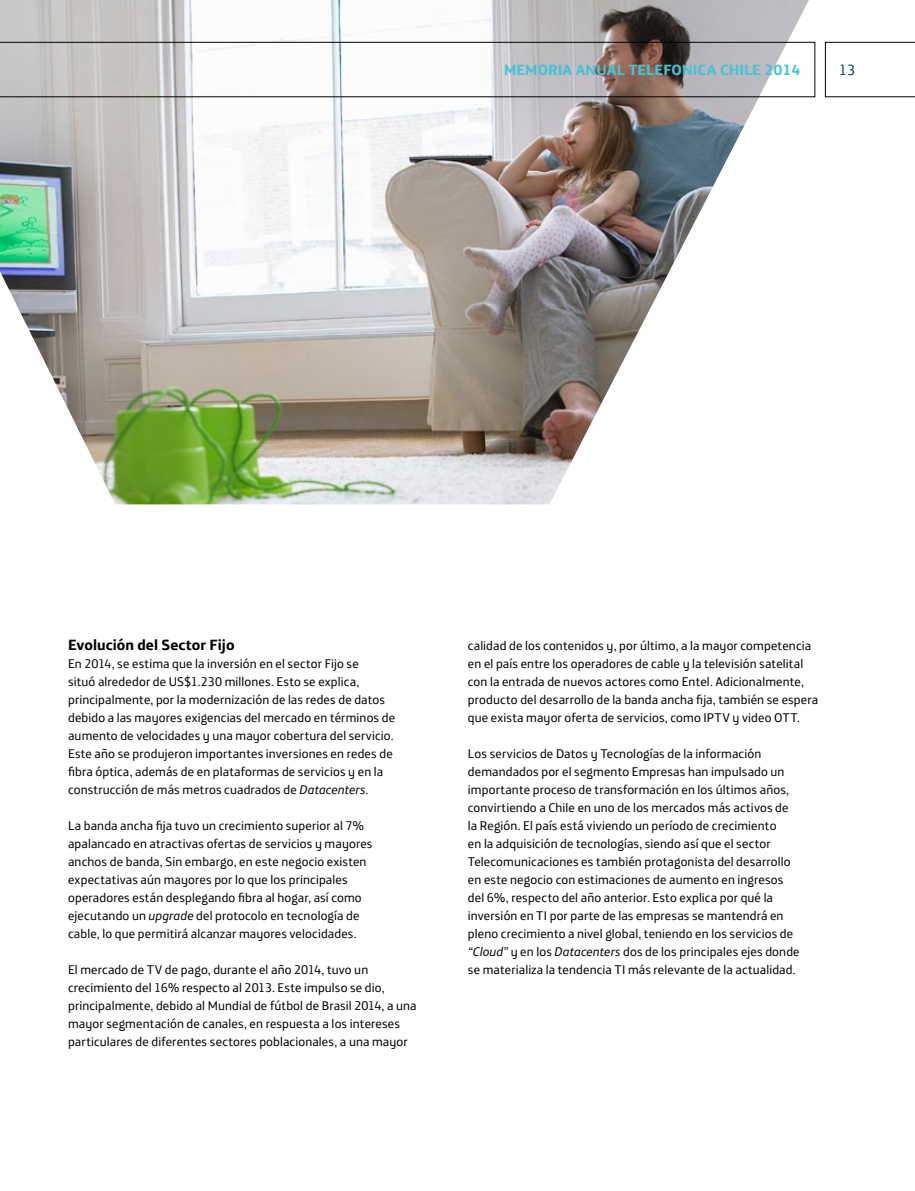
<style>
.page{position:relative;width:915px;height:1191px;background:#fff}
.page>*{position:absolute;margin:0;border:0;box-sizing:border-box;transform-origin:0 0}
.t1{font:700 15px "Telefonica Text";color:#47c3d3}
.t2{font:700 15px "Telefonica Text";letter-spacing:.005em;color:#000}
.t3{font:15px "Telefonica Text";color:#00446a}
.t4{font:12.75px/18px "Telefonica Text";letter-spacing:.01em;color:#000}
.s1{font-style:italic}
</style>
<div class="page">
<img style="left:0;top:0;width:808px;height:504px">
<svg style="left:824px;top:42px;width:90px;height:55px"></svg>
<svg style="left:0;top:42px;width:814px;height:55px"></svg>
<p class="t1" style="left:504px;top:57px;width:33px">MEMOR</p>
<p class="t1" style="left:557px;top:57px;width:244px">IA ANUAL TELEFONICA CHILE 2014</p>
<p class="t3" style="left:838px;top:57px;width:18px">13</p>
<p class="t2" style="left:68px;top:631px;width:168px">EVOLUCIÓN DEL SECTOR FIJO</p>
<p class="t4" style="left:68px;top:653px;width:328px">En 2014, se estima que la inversión en el sector Fijo se<br>situó alrededor de US$1.230 millones. Esto se explica, principalmente, por la modernización de las redes de datos debido a las mayores exigencias del mercado en términos de aumento de velocidades y una mayor cobertura del servicio.<br>Este año se produjeron importantes inversiones en redes de fibra óptica, además de en plataformas de servicios y en la construcción de más metros cuadrados de <span class="s1">Datacenters</span>.</p>
<p class="t4" style="left:68px;top:815px;width:306px">La banda ancha fija tuvo un crecimiento superior al 7% apalancado en atractivas ofertas de servicios y mayores anchos de banda, Sin embargo, en este negocio existen expectativas aún mayores por lo que los principales operadores están desplegando fibra al hogar, así como ejecutando un <span class="s1">upgrade</span> del protocolo en tecnología de cable, lo que permitirá alcanzar mayores velocidades.</p>
<p class="t4" style="left:68px;top:959px;width:350px">El mercado de TV de pago, durante el año 2014, tuvo un crecimiento del 16% respecto al 2013. Este impulso se dio, principalmente, debido al Mundial de fútbol de Brasil 2014, a una mayor segmentación de canales, en respuesta a los intereses particulares de diferentes sectores poblacionales, a una mayor</p>
<p class="t4" style="left:468px;top:635px;width:352px">calidad de los contenidos y, por último, a la mayor competencia en el país entre los operadores de cable y la televisión satelital con la entrada de nuevos actores como Entel. Adicionalmente, producto del desarrollo de la banda ancha fija, también se espera que exista mayor oferta de servicios, como IPTV y video OTT.</p>
<p class="t4" style="left:468px;top:743px;width:333px">Los servicios de Datos y Tecnologías de la información demandados por el segmento Empresas han impulsado un importante proceso de transformación en los últimos años, convirtiendo a Chile en uno de los mercados más activos de la Región. El país está viviendo un período de crecimiento<br>en la adquisición de tecnologías, siendo así que el sector Telecomunicaciones es también protagonista del desarrollo en este negocio con estimaciones de aumento en ingresos del 6%, respecto del año anterior. Esto explica por qué la inversión en TI por parte de las empresas se mantendrá en pleno crecimiento a nivel global, teniendo en los servicios de <span class="s1">“Cloud”</span> y en los <span class="s1">Datacenters</span> dos de los principales ejes donde se materializa la tendencia TI más relevante de la actualidad.</p>
</div>
